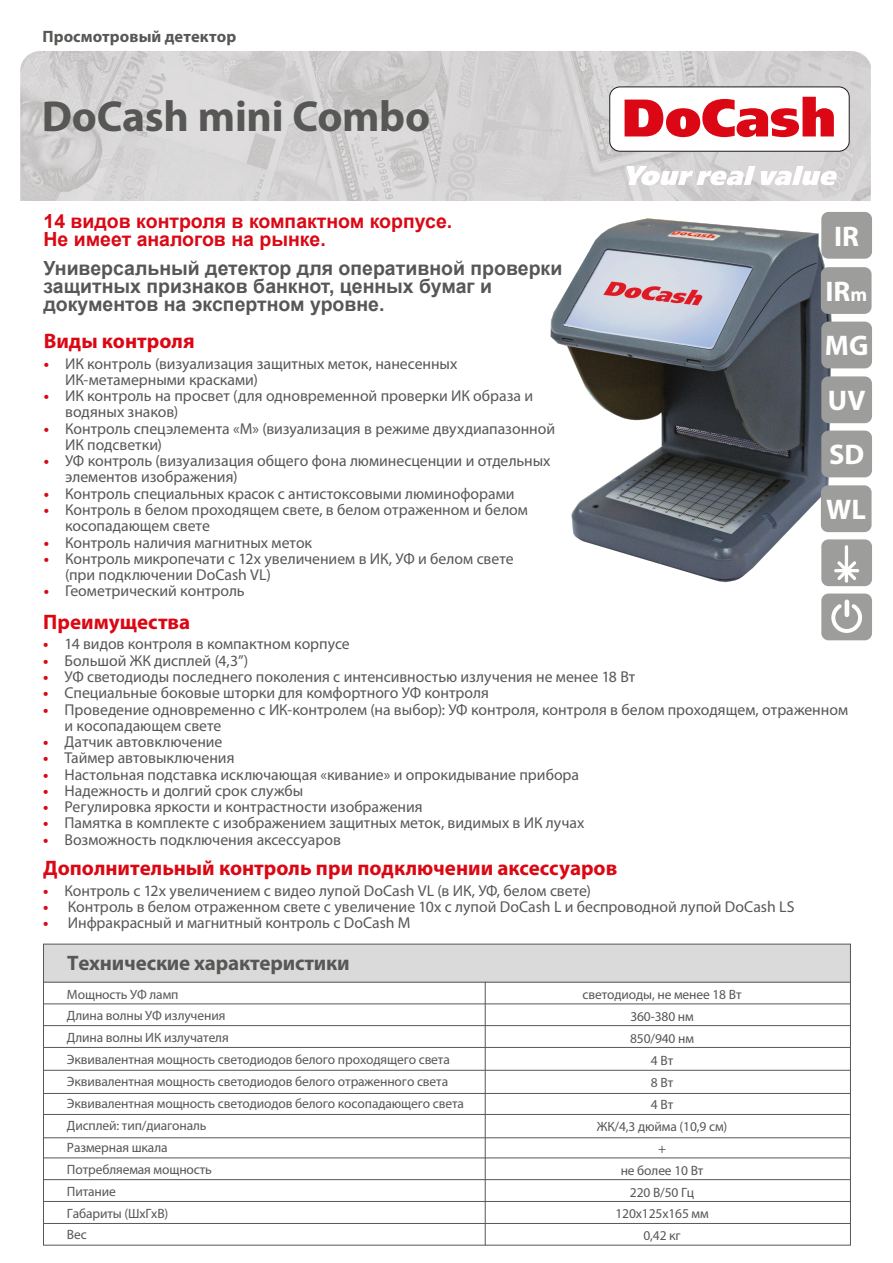
<style>
.page{position:relative;width:893px;height:1263px;background:#fff}
.page>*{position:absolute;margin:0;border:0;box-sizing:border-box;transform-origin:0 0}
.t1{font:700 43.5px "Myriad Pro";letter-spacing:-.005em;color:#575756}
.t2{font:700 28.5px/54.4px "Myriad Pro";color:#fff;text-align:justify}
.t3{font:700 21px "Myriad Pro";color:#db0814}
.t4{font:700 21px "Myriad Pro";letter-spacing:-.01em;color:#575756}
.t5{font:700 19.5px/18px "Arial";color:#575756}
.t6{font:700 19.5px/18px "Arial";color:#db0815}
.t7{font:700 16.5px "Myriad Pro";letter-spacing:.005em;color:#575756}
.t8{font:15.75px/16.2px "Myriad Pro";color:#575756}
.t9{font:13.5px/21.9px "Myriad Pro";letter-spacing:-.01em;color:#575756}
.s1{font-size:19.5px}
.s2{font-weight:700;color:#db0814}
</style>
<div class="page">
<img style="left:21px;top:51px;width:850px;height:150px">
<div style="left:610px;top:87px;width:239px;height:64px;background:#fff;border-radius:10px"></div>
<div style="left:609px;top:87px;width:241px;height:65px;border:1px solid #1d1d1b;border-radius:10px"></div>
<svg style="left:625px;top:97px;width:209px;height:40px"></svg>
<svg style="left:626px;top:166px;width:129px;height:19px"></svg>
<svg style="left:761px;top:166px;width:76px;height:19px"></svg>
<div style="left:44px;top:944px;width:806px;height:38px;background:#dadada"></div>
<hr style="left:44px;top:1093px;width:806px;height:1px;background:#575756">
<hr style="left:43px;top:1114px;width:807px;height:1px;background:#575756">
<hr style="left:43px;top:1137px;width:808px;height:1px;background:#575756">
<hr style="left:44px;top:1070px;width:806px;height:1px;background:#575756">
<hr style="left:44px;top:1047px;width:806px;height:1px;background:#575756">
<hr style="left:44px;top:1025px;width:806px;height:1px;background:#575756">
<hr style="left:43px;top:1003px;width:807px;height:1px;background:#575756">
<hr style="left:43px;top:1201px;width:807px;height:1px;background:#575756">
<hr style="left:44px;top:1223px;width:806px;height:1px;background:#575756">
<hr style="left:44px;top:1179px;width:806px;height:1px;background:#575756">
<hr style="left:43px;top:1157px;width:807px;height:1px;background:#575756">
<hr style="left:44px;top:982px;width:806px;height:1px;background:#575756">
<hr style="left:485px;top:982px;width:1px;height:263px;background:#575756">
<img style="left:539px;top:190px;width:326px;height:397px">
<div style="left:821px;top:212px;width:51px;height:47px;background:#9d9d9c;border-radius:7px"></div>
<div style="left:821px;top:322px;width:51px;height:46px;background:#9d9d9c;border-radius:7px"></div>
<div style="left:821px;top:376px;width:51px;height:47px;background:#9d9d9c;border-radius:7px"></div>
<div style="left:821px;top:431px;width:51px;height:46px;background:#9d9d9c;border-radius:7px"></div>
<div style="left:821px;top:539px;width:51px;height:47px;background:#9d9d9c;border-radius:7px"></div>
<div style="left:821px;top:593px;width:51px;height:47px;background:#9d9d9c;border-radius:7px"></div>
<svg style="left:831px;top:604px;width:31px;height:29px"></svg>
<hr style="left:845px;top:600px;width:4px;height:17px;background:#fff;border-radius:2px">
<hr style="left:845px;top:545px;width:3px;height:38px;background:#fff;border-radius:2px">
<svg style="left:837px;top:561px;width:19px;height:19px"></svg>
<hr style="left:834px;top:569px;width:25px;height:3px;background:#fff;border-radius:2px">
<div style="left:821px;top:267px;width:50px;height:47px;background:#9d9d9c;border-radius:7px"></div>
<div style="left:821px;top:485px;width:51px;height:47px;background:#9d9d9c;border-radius:7px"></div>
<p class="t7" style="left:43px;top:25px;width:195px">Просмотровый детектор</p>
<h1 class="t1" style="left:42px;top:88px;width:390px">DoCash mini Combo</h1>
<p class="t6" style="left:44px;top:213px;width:410px">14 видов контроля в компактном корпусе.<br>Не имеет аналогов на рынке.</p>
<p class="t5" style="left:44px;top:260px;width:520px">Универсальный детектор для оперативной проверки защитных признаков банкнот, ценных бумаг и документов на экспертном уровне.</p>
<h2 class="t2" style="left:834px;top:208px;width:26px">IR</h2>
<h2 class="t2" style="left:825px;top:263px;width:43px">IR<span class="s1">m</span></h2>
<h3 class="t3" style="left:44px;top:327px;width:152px">Виды контроля</h3>
<p class="t8" style="left:65px;top:355px;width:394px;text-indent:-21px"><span class="s2">•</span> ИК контроль (визуализация защитных меток, нанесенных<br>ИК-метамерными красками)</p>
<p class="t8" style="left:65px;top:387px;width:470px;text-indent:-21px"><span class="s2">•</span> ИК контроль на просвет (для одновременной проверки ИК образа и водяных знаков)</p>
<p class="t8" style="left:65px;top:420px;width:492px;text-indent:-21px"><span class="s2">•</span> Контроль спецэлемента «М» (визуализация в режиме двухдиапазонной<br>ИК подсветки)</p>
<p class="t8" style="left:65px;top:453px;width:487px;text-indent:-21px"><span class="s2">•</span> УФ контроль (визуализация общего фона люминесценции и отдельных элементов изображения)</p>
<p class="t8" style="left:44px;top:485px;width:472px"><span class="s2">•</span> Контроль специальных красок с антистоксовыми люминофорами</p>
<p class="t8" style="left:65px;top:501px;width:464px;text-indent:-21px"><span class="s2">•</span> Контроль в белом проходящем свете, в белом отраженном и белом косопадающем свете</p>
<p class="t8" style="left:44px;top:534px;width:270px"><span class="s2">•</span> Контроль наличия магнитных меток</p>
<p class="t8" style="left:65px;top:550px;width:450px;text-indent:-21px"><span class="s2">•</span> Контроль микропечати с 12х увеличением в ИК, УФ и белом свете (при подключении DoCash VL)</p>
<p class="t8" style="left:44px;top:583px;width:202px"><span class="s2">•</span> Геометрический контроль</p>
<h3 class="t3" style="left:43px;top:608px;width:149px">Преимущества</h3>
<p class="t8" style="left:43px;top:636px;width:308px"><span class="s2">•</span> 14 видов контроля в компактном корпусе</p>
<p class="t8" style="left:43px;top:652px;width:207px"><span class="s2">•</span> Большой ЖК дисплей (4,3”)</p>
<p class="t8" style="left:43px;top:668px;width:594px"><span class="s2">•</span> УФ светодиоды последнего поколения с интенсивностью излучения не менее 18 Вт</p>
<p class="t8" style="left:43px;top:685px;width:447px"><span class="s2">•</span> Специальные боковые шторки для комфортного УФ контроля</p>
<p class="t8" style="left:65px;top:701px;width:785px;text-indent:-21px"><span class="s2">•</span> Проведение одновременно с ИК-контролем (на выбор): УФ контроля, контроля в белом проходящем, отраженном и косопадающем свете</p>
<p class="t8" style="left:43px;top:733px;width:181px"><span class="s2">•</span> Датчик автовключение</p>
<p class="t8" style="left:43px;top:750px;width:193px"><span class="s2">•</span> Таймер автовыключения</p>
<p class="t8" style="left:43px;top:766px;width:537px"><span class="s2">•</span> Настольная подставка исключающая «кивание» и опрокидывание прибора</p>
<p class="t8" style="left:43px;top:782px;width:262px"><span class="s2">•</span> Надежность и долгий срок службы</p>
<p class="t8" style="left:43px;top:798px;width:381px"><span class="s2">•</span> Регулировка яркости и контрастности изображения</p>
<p class="t8" style="left:43px;top:815px;width:543px"><span class="s2">•</span> Памятка в комплекте с изображением защитных меток, видимых в ИК лучах</p>
<p class="t8" style="left:43px;top:831px;width:299px"><span class="s2">•</span> Возможность подключения аксессуаров</p>
<h3 class="t3" style="left:43px;top:854px;width:575px">Дополнительный контроль при подключении аксессуаров</h3>
<p class="t8" style="left:43px;top:882px;width:549px"><span class="s2">•</span> Контроль с 12х увеличением с видео лупой DoCash VL (в ИК, УФ, белом свете)</p>
<p class="t8" style="left:43px;top:898px;width:753px"><span class="s2">•</span> Контроль в белом отраженном свете с увеличение 10х с лупой DoCash L и беспроводной лупой DoCash LS</p>
<p class="t8" style="left:43px;top:914px;width:369px"><span class="s2">•</span> Инфракрасный и магнитный контроль с DoCash M</p>
<h2 class="t2" style="left:825px;top:318px;width:45px">MG UV SD</h2>
<h2 class="t2" style="left:826px;top:481px;width:41px">WL</h2>
<h3 class="t4" style="left:67px;top:949px;width:284px">Технические характеристики</h3>
<p class="t9" style="left:67px;top:983px;width:399px">Мощность УФ ламп<br>Длина волны УФ излучения<br>Длина волны ИК излучателя<br>Эквивалентная мощность светодиодов белого проходящего света<br>Эквивалентная мощность светодиодов белого отраженного света<br>Эквивалентная мощность светодиодов белого косопадающего света<br>Дисплей: тип/диагональ<br>Размерная шкала<br>Потребляемая мощность<br>Питание<br>Габариты (ШхГхВ)<br>Вес</p>
<p class="t9" style="left:582px;top:984px;width:161px;text-align:center">светодиоды, не менее 18 Вт<br>360-380 нм<br>850/940 нм<br>4 Вт<br>8 Вт<br>4 Вт<br>ЖК/4,3 дюйма (10,9 см)<br>+<br>не более 10 Вт<br>220 В/50 Гц<br>120x125x165 мм<br>0,42 кг</p>
</div>
